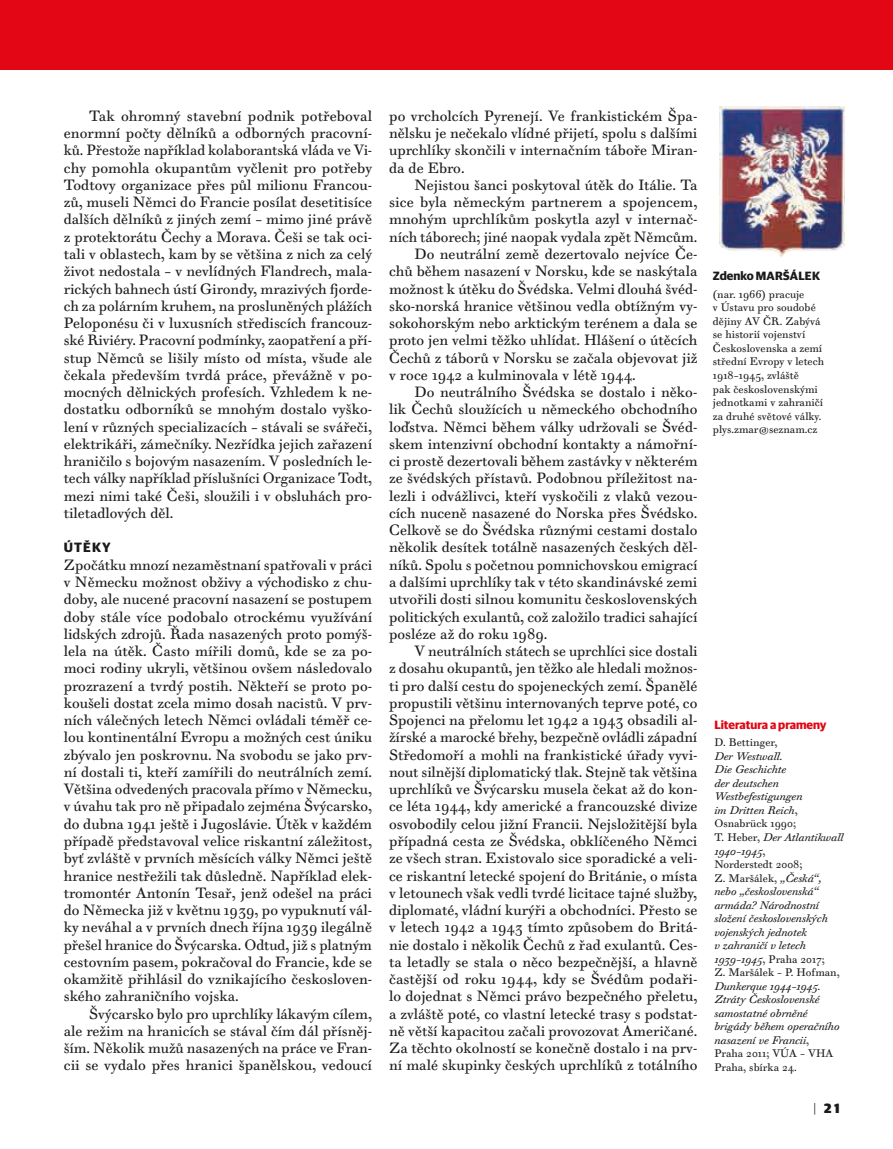
<style>
.page{position:relative;width:893px;height:1149px;background:#fff}
.page>*{position:absolute;margin:0;border:0;box-sizing:border-box;transform-origin:0 0}
.Základ_bez_odr{font:14.25px/17.2px "Walbaum Text Pro";color:#1b1a19;text-align:justify}
.Mezititulek{font:700 13.5px "Guardian Sans";letter-spacing:.08em;color:#1b1a19}
.t1{font:900 13.5px "Guardian Sans";color:#1b1a19}
.Literatura_-_nadpis{font:700 12px "Guardian Sans";color:#e30614}
.Medailon_-_nadpis{font:700 12px "Guardian Sans";letter-spacing:.015em;color:#1b1a19}
.Literatura__medailon{font:italic 10.5px/13.5px "Walbaum Text Pro";color:#1b1a19}
.Literatura__medailon-2{font:10.5px/13.5px "Walbaum Text Pro";color:#1b1a19}
.s1{font-style:normal}
.s2{font-weight:300}
</style>
<div class="page">
<img style="left:719px;top:107px;width:125px;height:150px">
<div style="left:0;top:0;width:893px;height:69px;background:#e30614"></div>
<p class="Základ_bez_odr" style="left:64px;top:108px;width:310px;text-indent:26px">Tak ohromný stavební podnik potřeboval enormní počty dělníků a odborných pracovní&shy;ků. Přestože například kolaborantská vláda ve Vi&shy;chy pomohla okupantům vyčlenit pro potřeby Todtovy organizace přes půl milionu Francou&shy;zů, museli Němci do Francie posílat desetitisíce dalších dělníků z jiných zemí – mimo jiné právě z protektorátu Čechy a Morava. Češi se tak oci&shy;tali v oblastech, kam by se většina z nich za celý život nedostala – v nevlídných Flandrech, mala&shy;rických bahnech ústí Girondy, mrazivých fjorde&shy;ch za polárním kruhem, na prosluněných plážích Peloponésu či v luxusních střediscích francouz&shy;ské Riviéry. Pracovní podmínky, zaopatření a pří&shy;stup Němců se lišily místo od místa, všude ale čekala především tvrdá práce, převážně v po&shy;mocných dělnických profesích. Vzhledem k ne&shy;dostatku odborníků se mnohým dostalo vyško&shy;lení v různých specializacích – stávali se svářeči, elektrikáři, zámečníky. Nezřídka jejich zařazení hraničilo s bojovým nasazením. V posledních le&shy;tech války například příslušníci Organizace Todt, mezi nimi také Češi, sloužili i v obsluhách pro&shy;tiletadlových děl.</p>
<p class="Mezititulek" style="left:64px;top:537px;width:48px">ÚTĚKY</p>
<p class="Základ_bez_odr" style="left:64px;top:556px;width:310px">Zpočátku mnozí nezaměstnaní spatřovali v práci v Německu možnost obživy a východisko z chu&shy;doby, ale nucené pracovní nasazení se postupem doby stále více podobalo otrockému využívání lidských zdrojů. Řada nasazených proto pomýš&shy;lela na útěk. Často mířili domů, kde se za po&shy;moci rodiny ukryli, většinou ovšem následovalo prozrazení a tvrdý postih. Někteří se proto po&shy;koušeli dostat zcela mimo dosah nacistů. V prv&shy;ních válečných letech Němci ovládali téměř ce&shy;lou kontinentální Evropu a možných cest úniku zbývalo jen poskrovnu. Na svobodu se jako prv&shy;ní dostali ti, kteří zamířili do neutrálních zemí.<br>Většina odvedených pracovala přímo v Německu, v úvahu tak pro ně připadalo zejména Švýcarsko, do dubna 1941 ještě i Jugoslávie. Útěk v každém případě představoval velice riskantní záležitost, byť zvláště v prvních měsících války Němci ještě hranice nestřežili tak důsledně. Například elek&shy;tromontér Antonín Tesař, jenž odešel na práci do Německa již v květnu 1939, po vypuknutí vál&shy;ky neváhal a v prvních dnech října 1939 ilegálně přešel hranice do Švýcarska. Odtud, již s platným cestovním pasem, pokračoval do Francie, kde se okamžitě přihlásil do vznikajícího českosloven&shy;ského zahraničního vojska.</p>
<p class="Základ_bez_odr" style="left:64px;top:1005px;width:310px;text-indent:26px">Švýcarsko bylo pro uprchlíky lákavým cílem, ale režim na hranicích se stával čím dál přísněj&shy;ším. Několik mužů nasazených na práce ve Fran&shy;cii se vydalo přes hranici španělskou, vedoucí</p>
<p class="Základ_bez_odr" style="left:389px;top:108px;width:310px">po vrcholcích Pyrenejí. Ve frankistickém Špa&shy;nělsku je nečekalo vlídné přijetí, spolu s dalšími uprchlíky skončili v internačním táboře Miran&shy;da de Ebro.</p>
<p class="Základ_bez_odr" style="left:389px;top:177px;width:310px;text-indent:26px">Nejistou šanci poskytoval útěk do Itálie. Ta sice byla německým partnerem a spojencem, mnohým uprchlíkům poskytla azyl v internač&shy;ních táborech; jiné naopak vydala zpět Němcům.</p>
<p class="Základ_bez_odr" style="left:389px;top:246px;width:310px;text-indent:26px">Do neutrální země dezertovalo nejvíce Če&shy;chů během nasazení v Norsku, kde se naskýtala možnost k útěku do Švédska. Velmi dlouhá švéd&shy;sko-norská hranice většinou vedla obtížným vy&shy;sokohorským nebo arktickým terénem a dala se proto jen velmi těžko uhlídat. Hlášení o útěcích Čechů z táborů v Norsku se začala objevovat již v roce 1942 a kulminovala v létě 1944.</p>
<p class="Základ_bez_odr" style="left:389px;top:384px;width:310px;text-indent:26px">Do neutrálního Švédska se dostalo i něko&shy;lik Čechů sloužících u německého obchodního loďstva. Němci během války udržovali se Švéd&shy;skem intenzivní obchodní kontakty a námořní&shy;ci prostě dezertovali během zastávky v některém ze švédských přístavů. Podobnou příležitost na&shy;lezli i odvážlivci, kteří vyskočili z vlaků vezou&shy;cích nuceně nasazené do Norska přes Švédsko.<br>Celkově se do Švédska různými cestami dostalo několik desítek totálně nasazených českých děl&shy;níků. Spolu s početnou pomnichovskou emigrací a dalšími uprchlíky tak v této skandinávské zemi utvořili dosti silnou komunitu československých politických exulantů, což založilo tradici sahající posléze až do roku 1989.</p>
<p class="Základ_bez_odr" style="left:389px;top:642px;width:310px;text-indent:26px">V neutrálních státech se uprchlíci sice dostali z dosahu okupantů, jen těžko ale hledali možnos&shy;ti pro další cestu do spojeneckých zemí. Španělé propustili většinu internovaných teprve poté, co Spojenci na přelomu let 1942 a 1943 obsadili al&shy;žírské a marocké břehy, bezpečně ovládli západní Středomoří a mohli na frankistické úřady vyvi&shy;nout silnější diplomatický tlak. Stejně tak většina uprchlíků ve Švýcarsku musela čekat až do kon&shy;ce léta 1944, kdy americké a francouzské divize osvobodily celou jižní Francii. Nejsložitější byla případná cesta ze Švédska, obklíčeného Němci ze všech stran. Existovalo sice sporadické a veli&shy;ce riskantní letecké spojení do Británie, o místa v letounech však vedli tvrdé licitace tajné služby, diplomaté, vládní kurýři a obchodníci. Přesto se v letech 1942 a 1943 tímto způsobem do Britá&shy;nie dostalo i několik Čechů z řad exulantů. Ces&shy;ta letadly se stala o něco bezpečnější, a hlavně častější od roku 1944, kdy se Švédům podaři&shy;lo dojednat s Němci právo bezpečného přeletu, a zvláště poté, co vlastní letecké trasy s podstat&shy;ně větší kapacitou začali provozovat Američané.<br>Za těchto okolností se konečně dostalo i na prv&shy;ní malé skupinky českých uprchlíků z totálního</p>
<p class="Medailon_-_nadpis" style="left:713px;top:267px;width:109px">Zdenko MARŠÁLEK</p>
<p class="Literatura__medailon-2" style="left:713px;top:288px;width:113px">(nar. 1966) pracuje<br>v Ústavu pro soudobé dějiny AV ČR. Zabývá se historií vojenství<br>Československa a zemí střední Evropy v letech<br>1918–1945, zvláště<br>pak československými jednotkami v zahraničí za druhé světové války.</p>
<p class="Literatura__medailon-2" style="left:713px;top:423px;width:106px">plys.zmar@seznam.cz</p>
<p class="Literatura_-_nadpis" style="left:714px;top:715px;width:114px">Literatura a prameny</p>
<p class="Literatura__medailon" style="left:714px;top:736px;width:131px"><span class="s1">D. Bettinger,<br></span>Der Westwall.<br>Die Geschichte<br>der deutschen<br>Westbefestigungen<br>im Dritten Reich<span class="s1">,<br>Osnabrück 1990;<br>T. Heber,</span> Der Atlantikwall<br>1940–1945<span class="s1">,<br>Norderstedt 2008;<br>Z. Maršálek,</span> „Česká“, nebo „československá“ armáda? Národnostní složení československých vojenských jednotek<br>v zahraničí v letech<br>1939–1945<span class="s1">, Praha 2017;<br>Z. Maršálek – P. Hofman,<br></span>Dunkerque 1944–1945.<br>Ztráty Československé samostatné obrněné brigády během operačního nasazení ve Francii<span class="s1">,<br>Praha 2011; VÚA – VHA<br>Praha, sbírka 24.</span></p>
<p class="t1" style="left:813px;top:1097px;width:28px"><span class="s2">|</span> 21</p>
</div>
